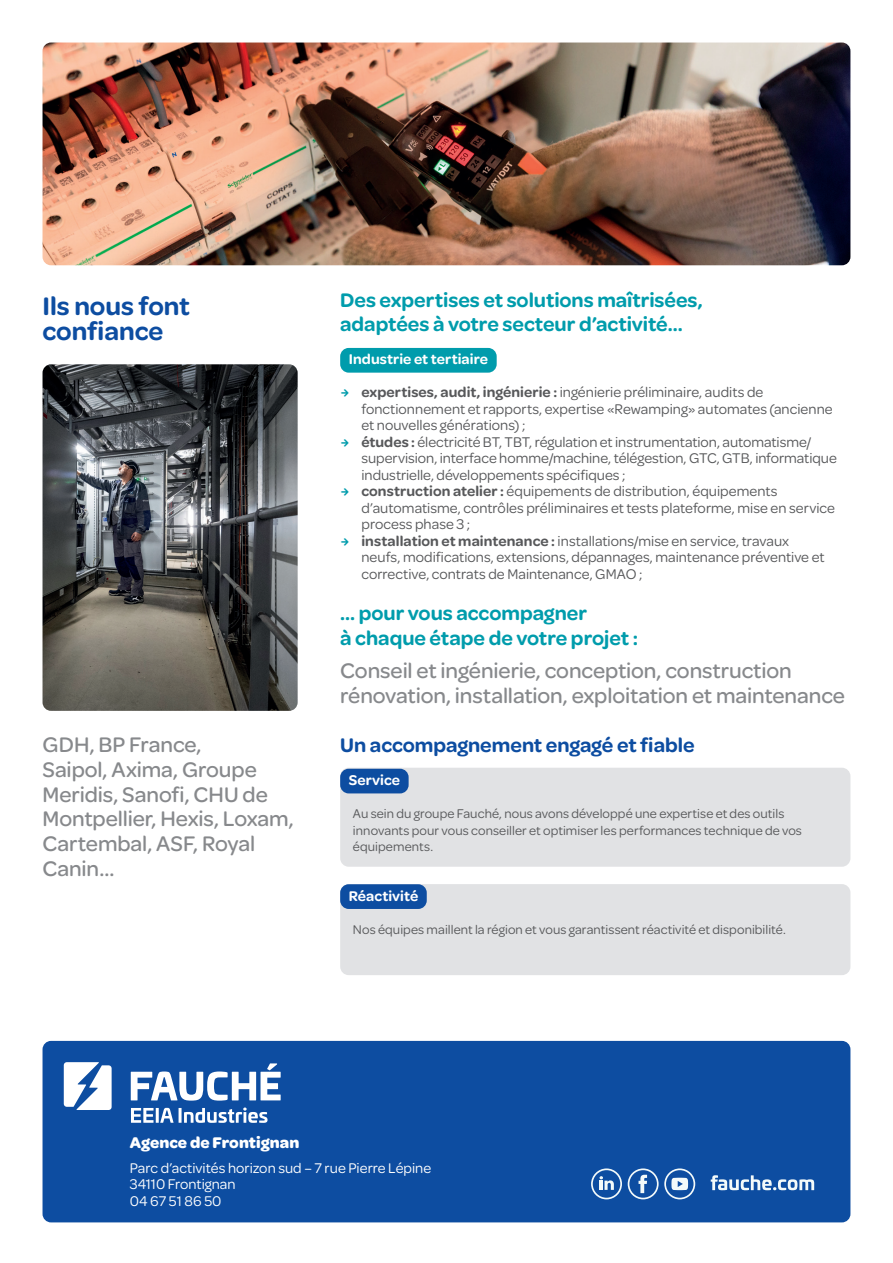
<style>
.page{position:relative;width:893px;height:1263px;background:#fff}
.page>*{position:absolute;margin:0;border:0;box-sizing:border-box;transform-origin:0 0}
.t1{font:600 27px/24.8px "Omnes";color:#0d4da1}
.t2{font:500 22.5px/24.8px "Omnes";letter-spacing:-.005em;color:#87898c}
.t3{font:600 21px/24.8px "Omnes";color:#009cac}
.t4{font:600 21px "Omnes";color:#0d4da1}
.t5{font:700 16.5px "Omnes";letter-spacing:.005em;color:#fff}
.t6{font:15px/16.5px "Omnes";color:#57585a}
.t7{font:15px/16.5px "Omnes";letter-spacing:.005em;color:#fff}
.t8{font:600 15px "Omnes";letter-spacing:.005em;color:#fff}
.t9{font:13.5px/16.5px "Omnes";letter-spacing:.01em;color:#57585a}
.s1{font-family:"Clone Rounded PE Eb";font-size:12px;color:#009cac}
.s2{font-weight:600}
</style>
<div class="page">
<div style="left:340px;top:884px;width:510px;height:91px;background:#e1e2e4;border-radius:9px"></div>
<div style="left:340px;top:768px;width:510px;height:99px;background:#e1e2e4;border-radius:9px"></div>
<div style="left:43px;top:1041px;width:807px;height:181px;background:#0d4da1;border-radius:9px"></div>
<svg style="left:64px;top:1062px;width:48px;height:48px"></svg>
<svg style="left:131px;top:1063px;width:150px;height:37px"></svg>
<svg style="left:131px;top:1108px;width:23px;height:15px"></svg>
<hr style="left:156px;top:1108px;width:3px;height:15px;background:#fff">
<svg style="left:160px;top:1108px;width:14px;height:15px"></svg>
<hr style="left:179px;top:1108px;width:3px;height:15px;background:#fff">
<svg style="left:184px;top:1107px;width:84px;height:16px"></svg>
<svg style="left:711px;top:1175px;width:103px;height:15px"></svg>
<svg style="left:591px;top:1168px;width:31px;height:31px"></svg>
<svg style="left:628px;top:1168px;width:67px;height:31px"></svg>
<div style="left:340px;top:348px;width:157px;height:25px;background:#009cac;border-radius:9px"></div>
<div style="left:340px;top:769px;width:69px;height:24px;background:#0d4da1;border-radius:9px"></div>
<div style="left:340px;top:884px;width:87px;height:25px;background:#0d4da1;border-radius:9px"></div>
<img style="left:43px;top:43px;width:807px;height:222px">
<img style="left:43px;top:364px;width:255px;height:347px">
<h1 class="t1" style="left:43px;top:292px;width:149px">Ils nous font confiance</h1>
<h2 class="t2" style="left:43px;top:731px;width:253px">GDH, BP France,<br>Saipol, Axima, Groupe<br>Meridis, Sanofi, CHU de<br>Montpellier, Hexis, Loxam,<br>Cartembal, ASF, Royal<br>Canin…</h2>
<h3 class="t3" style="left:340px;top:286px;width:364px">Des expertises et solutions maîtrisées, adaptées à votre secteur d’activité…</h3>
<p class="t8" style="left:349px;top:349px;width:141px">Industrie et tertiaire</p>
<p class="t6" style="left:361px;top:383px;width:473px;text-indent:-21px"><span class="s1">→</span> <span class="s2">expertises, audit, ingénierie :</span> ingénierie préliminaire, audits de fonctionnement et rapports, expertise «Rewamping» automates (ancienne et nouvelles générations) ;</p>
<p class="t6" style="left:361px;top:433px;width:477px;text-indent:-21px"><span class="s1">→</span> <span class="s2">études :</span> électricité BT, TBT, régulation et instrumentation, automatisme/ supervision, interface homme/machine, télégestion, GTC, GTB, informatique industrielle, développements spécifiques ;</p>
<p class="t6" style="left:361px;top:482px;width:475px;text-indent:-21px"><span class="s1">→</span> <span class="s2">construction atelier :</span> équipements de distribution, équipements d’automatisme, contrôles préliminaires et tests plateforme, mise en service process phase 3 ;</p>
<p class="t6" style="left:361px;top:532px;width:465px;text-indent:-21px"><span class="s1">→</span> <span class="s2">installation et maintenance :</span> installations/mise en service, travaux neufs, modifications, extensions, dépannages, maintenance préventive et corrective, contrats de Maintenance, GMAO ;</p>
<h3 class="t3" style="left:340px;top:599px;width:299px">… pour vous accompagner<br>à chaque étape de votre projet :</h3>
<h2 class="t2" style="left:340px;top:657px;width:506px">Conseil et ingénierie, conception, construction rénovation, installation, exploitation et maintenance</h2>
<h3 class="t4" style="left:340px;top:730px;width:356px">Un accompagnement engagé et fiable</h3>
<p class="t8" style="left:349px;top:770px;width:53px">Service</p>
<p class="t9" style="left:353px;top:805px;width:451px">Au sein du groupe Fauché, nous avons développé une expertise et des outils innovants pour vous conseiller et optimiser les performances technique de vos équipements.</p>
<p class="t8" style="left:349px;top:885px;width:71px">Réactivité</p>
<p class="t9" style="left:353px;top:920px;width:434px">Nos équipes maillent la région et vous garantissent réactivité et disponibilité.</p>
<p class="t5" style="left:130px;top:1131px;width:171px">Agence de Frontignan</p>
<p class="t7" style="left:130px;top:1159px;width:303px">Parc d’activités horizon sud – 7 rue Pierre Lépine<br>34110 Frontignan<br>04 67 51 86 50</p>
</div>
